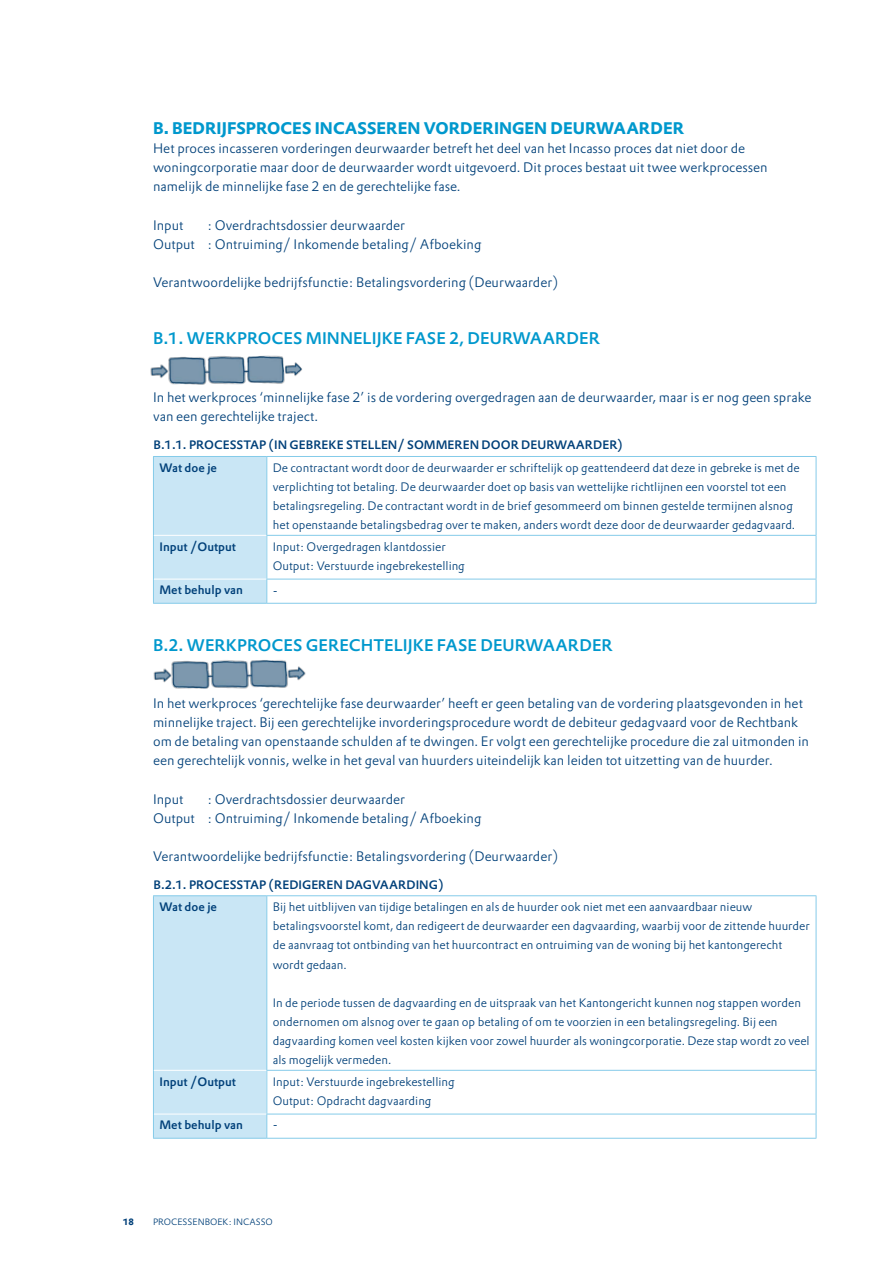
<style>
.page{position:relative;width:893px;height:1263px;background:#fff}
.page>*{position:absolute;margin:0;border:0;box-sizing:border-box;transform-origin:0 0}
.t1{font:500 16.5px "DTL Prokyon TOT";color:#0098cd}
.t2{font:700 16.5px "DTL Prokyon TOT";color:#0098cd}
.t3{font:300 13.5px/19.2px "DTL Prokyon TOT";color:#004079}
.t4{font:300 12px/19.2px "DTL Prokyon TOT";color:#004079}
.t5{font:500 12px/22.5px "DTL Prokyon TOT";color:#004079}
.t6{font:300 9px "DTL Prokyon TOT";color:#004079}
.t7{font:700 9px "DTL Prokyon TOT";color:#004079}
</style>
<div class="page">
<img style="left:150px;top:355px;width:152px;height:30px">
<img style="left:153px;top:660px;width:153px;height:29px">
<svg style="left:267px;top:457px;width:549px;height:146px"></svg>
<div style="left:267px;top:535px;width:549px;height:44px;background:#fff"></div>
<hr style="left:816px;top:457px;width:1px;height:78px;background:#85cbe9">
<hr style="left:816px;top:536px;width:1px;height:43px;background:#85cbe9">
<svg style="left:816px;top:579px;width:1px;height:24px"></svg>
<hr style="left:153px;top:603px;width:114px;height:1px;background:#85cbe9">
<hr style="left:267px;top:456px;width:549px;height:1px;background:#85cbe9">
<hr style="left:266px;top:535px;width:550px;height:1px;background:#85cbe9">
<hr style="left:266px;top:579px;width:550px;height:1px;background:#85cbe9">
<div style="left:153px;top:456px;width:114px;height:147px;background:#c9e6f5"></div>
<hr style="left:267px;top:603px;width:549px;height:1px;background:#85cbe9">
<svg style="left:267px;top:896px;width:549px;height:242px"></svg>
<div style="left:267px;top:1070px;width:549px;height:44px;background:#fff"></div>
<hr style="left:816px;top:896px;width:1px;height:174px;background:#85cbe9">
<hr style="left:816px;top:1071px;width:1px;height:43px;background:#85cbe9">
<svg style="left:816px;top:1114px;width:1px;height:24px"></svg>
<hr style="left:153px;top:1138px;width:114px;height:1px;background:#85cbe9">
<hr style="left:153px;top:895px;width:114px;height:1px;background:#85cbe9">
<hr style="left:267px;top:895px;width:549px;height:1px;background:#85cbe9">
<hr style="left:266px;top:1070px;width:550px;height:1px;background:#85cbe9">
<hr style="left:266px;top:1114px;width:550px;height:1px;background:#85cbe9">
<svg style="left:153px;top:896px;width:114px;height:242px;background:#c5e4f4"></svg>
<hr style="left:267px;top:1138px;width:549px;height:1px;background:#85cbe9">
<p class="t2" style="left:153px;top:117px;width:533px">B. BEDRIJFSPROCES INCASSEREN VORDERINGEN DEURWAARDER</p>
<p class="t3" style="left:153px;top:139px;width:616px">Het proces incasseren vorderingen deurwaarder betreft het deel van het Incasso proces dat niet door de woningcorporatie maar door de deurwaarder wordt uitgevoerd. Dit proces bestaat uit twee werkprocessen namelijk de minnelijke fase 2 en de gerechtelijke fase.</p>
<p class="t3" style="left:153px;top:215px;width:32px">Input</p>
<p class="t3" style="left:153px;top:215px;width:330px;text-indent:54px">: Overdrachtsdossier deurwaarder<br>Output : Ontruiming/ Inkomende betaling/ Afboeking</p>
<p class="t3" style="left:153px;top:273px;width:406px">Verantwoordelijke bedrijfsfunctie: Betalingsvordering (Deurwaarder)</p>
<p class="t1" style="left:153px;top:328px;width:448px">B.1. WERKPROCES MINNELIJKE FASE 2, DEURWAARDER</p>
<p class="t3" style="left:153px;top:387px;width:660px">In het werkproces ‘minnelijke fase 2’ is de vordering overgedragen aan de deurwaarder, maar is er nog geen sprake van een gerechtelijke traject.</p>
<p class="t5" style="left:159px;top:434px;width:464px;text-indent:-6px">B.1.1. PROCESSTAP (IN GEBREKE STELLEN/ SOMMEREN DOOR DEURWAARDER)<br>Wat doe je</p>
<p class="t4" style="left:273px;top:458px;width:528px">De contractant wordt door de deurwaarder er schriftelijk op geattendeerd dat deze in gebreke is met de verplichting tot betaling. De deurwaarder doet op basis van wettelijke richtlijnen een voorstel tot een betalingsregeling. De contractant wordt in de brief gesommeerd om binnen gestelde termijnen alsnog het openstaande betalingsbedrag over te maken, anders wordt deze door de deurwaarder gedagvaard.</p>
<p class="t5" style="left:159px;top:535px;width:78px">Input /Output</p>
<p class="t4" style="left:273px;top:537px;width:194px">Input: Overgedragen klantdossier<br>Output: Verstuurde ingebrekestelling</p>
<p class="t5" style="left:159px;top:579px;width:85px">Met behulp van</p>
<p class="t4" style="left:273px;top:581px;width:6px">-</p>
<p class="t1" style="left:153px;top:634px;width:461px">B.2. WERKPROCES GERECHTELIJKE FASE DEURWAARDER</p>
<p class="t3" style="left:153px;top:694px;width:657px">In het werkproces ‘gerechtelijke fase deurwaarder’ heeft er geen betaling van de vordering plaatsgevonden in het minnelijke traject. Bij een gerechtelijke invorderingsprocedure wordt de debiteur gedagvaard voor de Rechtbank om de betaling van openstaande schulden af te dwingen. Er volgt een gerechtelijke procedure die zal uitmonden in een gerechtelijk vonnis, welke in het geval van huurders uiteindelijk kan leiden tot uitzetting van de huurder.</p>
<p class="t3" style="left:153px;top:789px;width:32px">Input</p>
<p class="t3" style="left:153px;top:789px;width:330px;text-indent:54px">: Overdrachtsdossier deurwaarder<br>Output : Ontruiming/ Inkomende betaling/ Afboeking</p>
<p class="t3" style="left:153px;top:847px;width:406px">Verantwoordelijke bedrijfsfunctie: Betalingsvordering (Deurwaarder)</p>
<p class="t5" style="left:159px;top:873px;width:285px;text-indent:-6px">B.2.1. PROCESSTAP (REDIGEREN DAGVAARDING)<br>Wat doe je</p>
<p class="t4" style="left:273px;top:897px;width:538px">Bij het uitblijven van tijdige betalingen en als de huurder ook niet met een aanvaardbaar nieuw betalingsvoorstel komt, dan redigeert de deurwaarder een dagvaarding, waarbij voor de zittende huurder de aanvraag tot ontbinding van het huurcontract en ontruiming van de woning bij het kantongerecht wordt gedaan.</p>
<p class="t4" style="left:273px;top:993px;width:538px">In de periode tussen de dagvaarding en de uitspraak van het Kantongericht kunnen nog stappen worden ondernomen om alsnog over te gaan op betaling of om te voorzien in een betalingsregeling. Bij een dagvaarding komen veel kosten kijken voor zowel huurder als woningcorporatie. Deze stap wordt zo veel als mogelijk vermeden.</p>
<p class="t5" style="left:159px;top:1070px;width:78px">Input /Output</p>
<p class="t4" style="left:273px;top:1072px;width:183px">Input: Verstuurde ingebrekestelling<br>Output: Opdracht dagvaarding</p>
<p class="t5" style="left:159px;top:1114px;width:85px">Met behulp van</p>
<p class="t4" style="left:273px;top:1115px;width:6px">-</p>
<p class="t7" style="left:123px;top:1215px;width:12px">18</p>
<p class="t6" style="left:153px;top:1216px;width:121px">PROCESSENBOEK: INCASSO</p>
</div>
